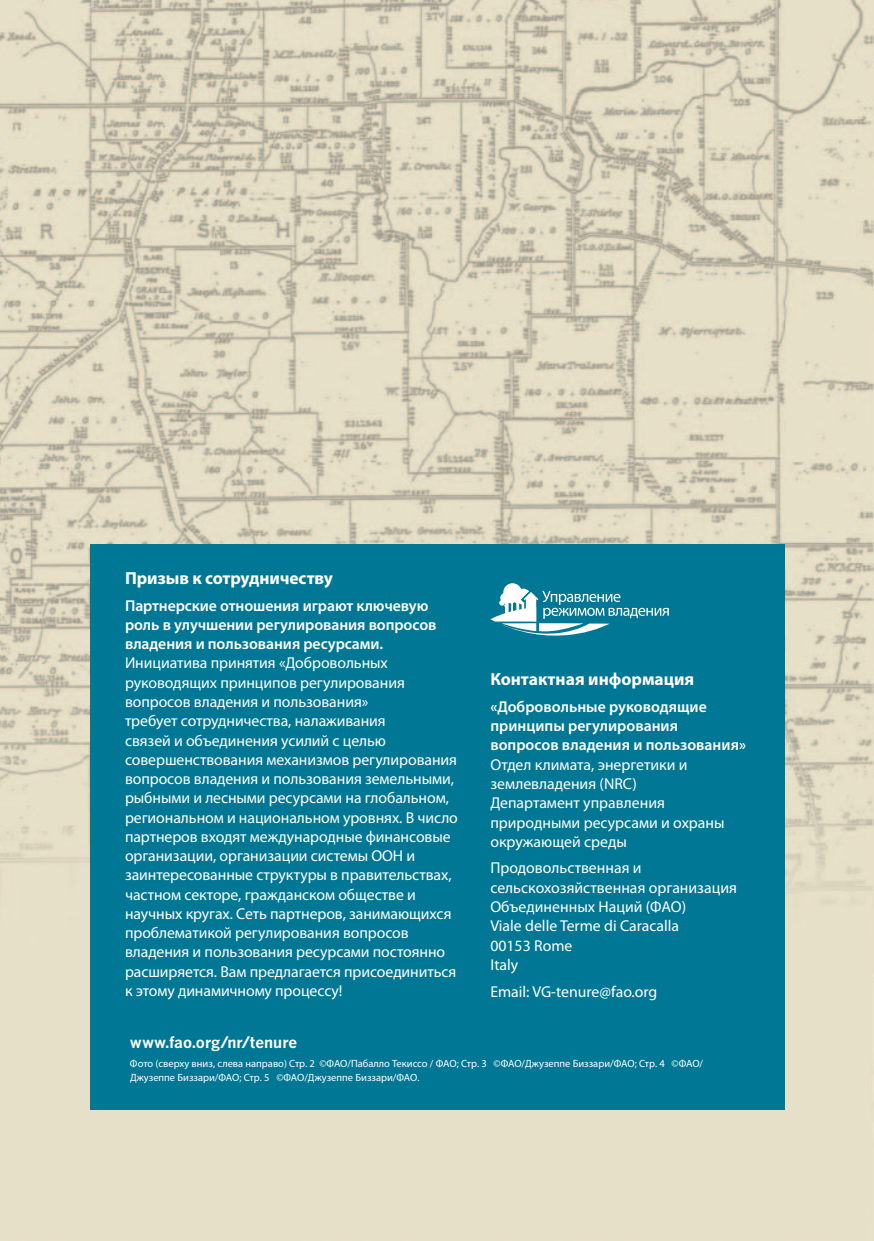
<style>
.page{position:relative;width:874px;height:1241px;background:#fff}
.page>*{position:absolute;margin:0;border:0;box-sizing:border-box;transform-origin:0 0}
.t1{font:700 17.5px "Myriad Pro";letter-spacing:-.005em;color:#fff}
.t2{font:15.75px/19.2px "Myriad Pro";letter-spacing:-.005em;color:#fff}
.t3{font:600 15.75px/19.2px "Myriad Pro";letter-spacing:-.005em;color:#fff}
.t4{font:700 15.75px "Benton Gothic";color:#fff}
.t5{font:10.5px/14px "Myriad Pro";color:#fff}
</style>
<div class="page">
<img style="left:0;top:0;width:873px;height:1240px">
<div style="left:90px;top:543px;width:694px;height:566px;background:#007794"></div>
<svg style="left:490px;top:583px;width:178px;height:53px"></svg>
<p class="t1" style="left:125px;top:566px;width:209px">Призыв к сотрудничеству</p>
<p class="t3" style="left:125px;top:595px;width:313px">Партнерские отношения играют ключевую роль в улучшении регулирования вопросов владения и пользования ресурсами.</p>
<p class="t2" style="left:125px;top:653px;width:334px">Инициатива принятия «Добровольных руководящих принципов регулирования вопросов владения и пользования»<br>требует сотрудничества, налаживания<br>связей и объединения усилий с целью совершенствования механизмов регулирования вопросов владения и пользования земельными, рыбными и лесными ресурсами на глобальном, региональном и национальном уровнях. В число партнеров входят международные финансовые организации, организации системы ООН и заинтересованные структуры в правительствах, частном секторе, гражданском обществе и научных кругах. Сеть партнеров, занимающихся проблематикой регулирования вопросов владения и пользования ресурсами постоянно расширяется. Вам предлагается присоединиться к этому динамичному процессу!</p>
<p class="t1" style="left:490px;top:667px;width:205px">Контактная информация</p>
<p class="t3" style="left:490px;top:696px;width:257px">«Добровольные руководящие принципы регулирования вопросов владения и пользования»</p>
<p class="t2" style="left:490px;top:754px;width:236px">Отдел климата, энергетики и землевладения (NRC)<br>Департамент управления природными ресурсами и охраны окружающей среды</p>
<p class="t2" style="left:490px;top:858px;width:248px">Продовольственная и сельскохозяйственная организация<br>Объединенных Наций (ФАО)<br>Viale delle Terme di Caracalla<br>00153 Rome<br>Italy</p>
<p class="t2" style="left:490px;top:981px;width:168px">Email: VG-tenure@fao.org</p>
<p class="t4" style="left:130px;top:1032px;width:169px">www.fao.org/nr/tenure</p>
<p class="t5" style="left:130px;top:1055px;width:574px">Фото (сверху вниз, слева направо) Стр. 2 ©ФАО/Пабалло Текиссо / ФАО; Стр. 3 ©ФАО/Джузеппе Биззари/ФАО; Стр. 4 ©ФАО/<br>Джузеппе Биззари/ФАО; Стр. 5 ©ФАО/Джузеппе Биззари/ФАО.</p>
</div>
